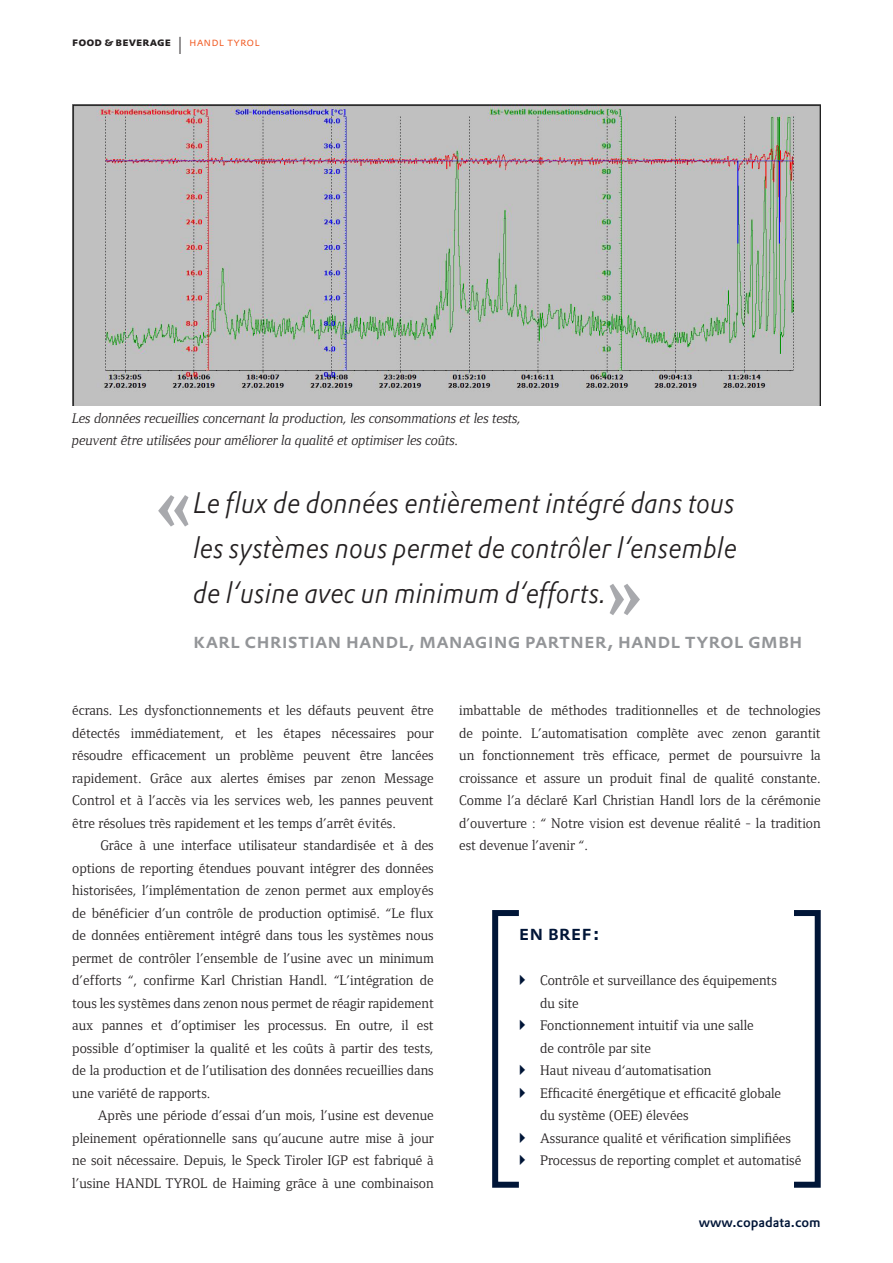
<style>
.page{position:relative;width:893px;height:1263px;background:#fff}
.page>*{position:absolute;margin:0;border:0;box-sizing:border-box;transform-origin:0 0}
.quote{font:italic 300 29.1px/45px "DTL Prokyon TOT";color:#231f20;text-align:justify;scale:.93 1}
.quote_caption{font:500 21px "DTL Prokyon TOT Caps";color:#939598}
.headline_in_factbox{font:500 21px "DTL Prokyon TOT Caps";color:#001537}
.copy_indent_FRENCH{font:14.25px/22.5px "Foundry Form Serif";color:#231f20;text-align:justify}
.Caption_left{font:14.25px/22.5px "Foundry Form Serif Italic OSF";color:#231f20}
.t1{font:500 13.5px "DTL Prokyon TOT";color:#001537}
.t2{font:700 12px "DTL Prokyon TOT Caps";letter-spacing:.005em;color:#231f20}
.s1{font-weight:300;font-size:24px}
.s2{font-weight:300;color:#f15921}
</style>
<div class="page">
<div style="left:791px;top:910px;width:30px;height:278px;border:6px solid #001537"></div>
<div style="left:492px;top:910px;width:30px;height:278px;border:6px solid #001537"></div>
<img style="left:72px;top:104px;width:749px;height:302px">
<svg style="left:158px;top:495px;width:31px;height:31px"></svg>
<svg style="left:610px;top:584px;width:30px;height:31px"></svg>
<svg style="left:520px;top:975px;width:2px;height:10px"></svg>
<svg style="left:520px;top:1020px;width:2px;height:10px"></svg>
<svg style="left:520px;top:1065px;width:2px;height:10px"></svg>
<svg style="left:520px;top:1087px;width:2px;height:11px"></svg>
<svg style="left:520px;top:1132px;width:2px;height:11px"></svg>
<svg style="left:520px;top:1155px;width:2px;height:10px"></svg>
<p class="t2" style="left:72px;top:34px;width:189px">food &amp; Beverage <span class="s1">I</span> <span class="s2">handl tyrol</span></p>
<p class="Caption_left" style="left:72px;top:407px;width:451px">Les données recueillies concernant la production, les consommations et les tests, peuvent être utilisées pour améliorer la qualité et optimiser les coûts.</p>
<p class="quote" style="left:193px;top:479px;width:586px">Le flux de données entièrement intégré dans tous les systèmes nous permet de contrôler l‘ensemble de l‘usine avec un minimum d‘efforts.</p>
<p class="quote_caption" style="left:193px;top:627px;width:439px">Karl Christian Handl, Managing Partner, HAND</p>
<p class="quote_caption" style="left:671px;top:627px;width:28px">L TYRO</p>
<p class="quote_caption" style="left:734px;top:627px;width:67px">L GmbH</p>
<p class="copy_indent_FRENCH" style="left:72px;top:699px;width:363px">écrans. Les dysfonctionnements et les défauts peuvent être détectés immédiatement, et les étapes nécessaires pour résoudre efficacement un problème peuvent être lancées rapidement. Grâce aux alertes émises par zenon Message Control et à l’accès via les services web, les pannes peuvent être résolues très rapidement et les temps d’arrêt évités.</p>
<p class="copy_indent_FRENCH" style="left:72px;top:834px;width:363px;text-indent:28px">Grâce à une interface utilisateur standardisée et à des options de reporting étendues pouvant intégrer des données historisées, l’implémentation de zenon permet aux employés de bénéficier d’un contrôle de production optimisé. “Le flux de données entièrement intégré dans tous les systèmes nous permet de contrôler l’ensemble de l’usine avec un minimum d’efforts “, confirme Karl Christian Handl. “L’intégration de tous les systèmes dans zenon nous permet de réagir rapidement aux pannes et d’optimiser les processus. En outre, il est possible d’optimiser la qualité et les coûts à partir des tests, de la production et de l’utilisation des données recueillies dans une variété de rapports.</p>
<p class="copy_indent_FRENCH" style="left:72px;top:1104px;width:363px;text-indent:26px">Après une période d’essai d’un mois, l’usine est devenue pleinement opérationnelle sans qu’aucune autre mise à jour ne soit nécessaire. Depuis, le Speck Tiroler IGP est fabriqué à l’usine HANDL TYROL de Haiming grâce à une combinaison</p>
<p class="copy_indent_FRENCH" style="left:459px;top:699px;width:363px">imbattable de méthodes traditionnelles et de technologies de pointe. L’automatisation complète avec zenon garantit un fonctionnement très efficace, permet de poursuivre la croissance et assure un produit final de qualité constante.<br>Comme l’a déclaré Karl Christian Handl lors de la cérémonie d’ouverture : “ Notre vision est devenue réalité - la tradition est devenue l’avenir “.</p>
<p class="headline_in_factbox" style="left:519px;top:919px;width:83px">en bref:</p>
<p class="copy_indent_FRENCH" style="left:540px;top:969px;width:238px">Contrôle et surveillance des équipements du site</p>
<p class="copy_indent_FRENCH" style="left:540px;top:1014px;width:215px">Fonctionnement intuitif via une salle de contrôle par site</p>
<p class="copy_indent_FRENCH" style="left:540px;top:1059px;width:173px">Haut niveau d‘automatisation</p>
<p class="copy_indent_FRENCH" style="left:540px;top:1082px;width:243px">Efficacité énergétique et efficacité globale du système (OEE) élevées</p>
<p class="copy_indent_FRENCH" style="left:540px;top:1127px;width:252px">Assurance qualité et vérification simplifiées</p>
<p class="copy_indent_FRENCH" style="left:540px;top:1149px;width:263px">Processus de reporting complet et automatisé</p>
<p class="t1" style="left:699px;top:1213px;width:124px">www.copadata.com</p>
</div>
